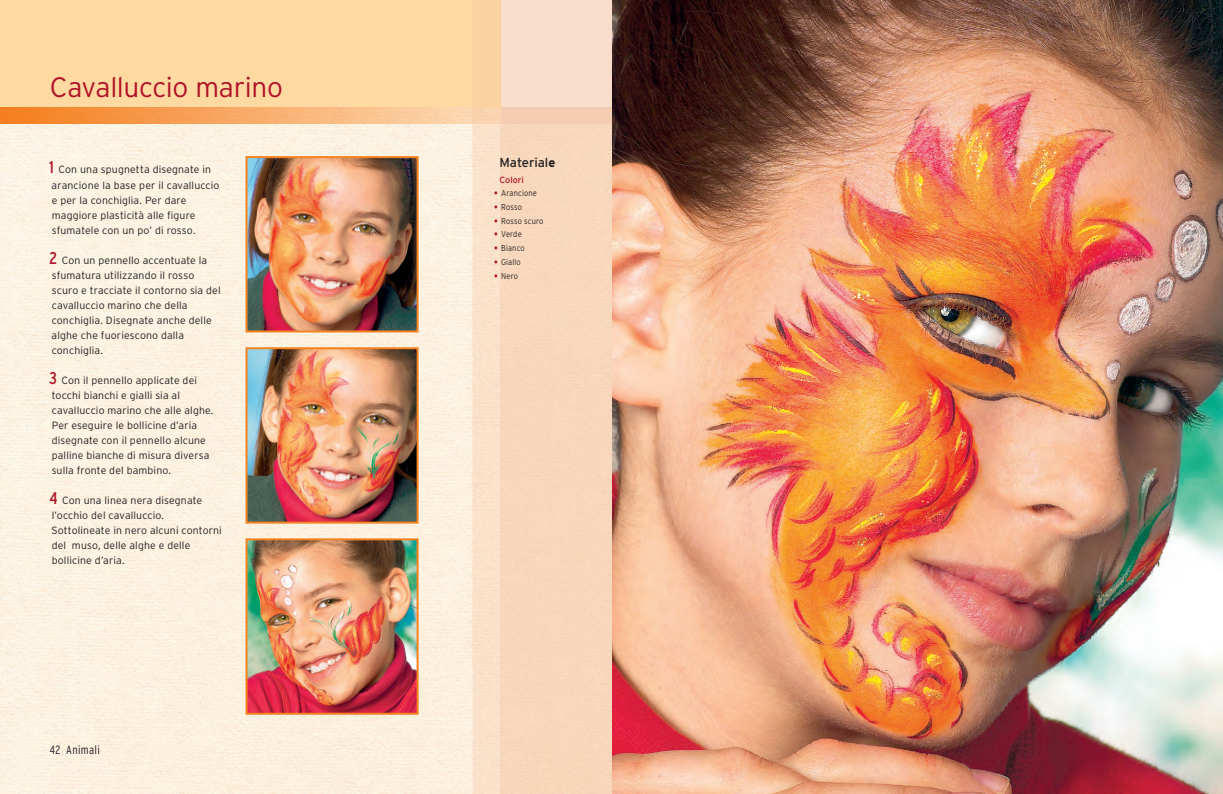
<style>
.page{position:relative;width:1223px;height:794px;background:#fff}
.page>*{position:absolute;margin:0;border:0;box-sizing:border-box;transform-origin:0 0}
.t1{font:300 28px "Interstate";letter-spacing:-.015em;color:#b01227}
.t2{font:13px "Interstate";letter-spacing:-.005em;color:#231f20}
.t3{font:300 condensed 12px "Interstate";letter-spacing:.025em;color:#231f20}
.t4{font:300 10.5px/15px "Interstate";letter-spacing:.01em;color:#231f20}
.t5{font:9px "Interstate";color:#b01227}
.t6{font:300 8.5px "Interstate";letter-spacing:.02em;color:#231f20;scale:.88 1}
.s1{font-weight:400;font-stretch:condensed;font-size:17px;color:#b01227}
.s2{font-weight:700}
.s3{font-family:"Officina Sans";font-weight:700;color:#b01227}
</style>
<div class="page">
<img style="left:611px;top:0;width:611px;height:794px">
<img style="left:0;top:123px;width:27px;height:671px">
<img style="left:27px;top:123px;width:241px;height:671px">
<img style="left:268px;top:123px;width:204px;height:541px">
<img style="left:268px;top:664px;width:204px;height:130px">
<div style="left:0;top:0;width:611px;height:107px;background:#fed9a1"></div>
<img style="left:0;top:107px;width:472px;height:16px">
<img style="left:611px;top:107px;width:1px;height:16px">
<img style="left:472px;top:107px;width:28px;height:34px">
<img style="left:472px;top:141px;width:28px;height:653px">
<div style="left:500px;top:107px;width:111px;height:16px;background:#f3ccb2"></div>
<img style="left:248px;top:159px;width:167px;height:170px">
<div style="left:245px;top:156px;width:173px;height:176px;border:2px solid #f58220"></div>
<img style="left:248px;top:350px;width:167px;height:170px">
<div style="left:245px;top:347px;width:173px;height:176px;border:2px solid #f58220"></div>
<img style="left:248px;top:541px;width:167px;height:170px">
<div style="left:245px;top:538px;width:173px;height:176px;border:2px solid #f58220"></div>
<div style="left:501px;top:0;width:111px;height:107px;background:#f7ddca"></div>
<p class="t1" style="left:50px;top:72px;width:234px">Cavalluccio marino</p>
<p class="t4" style="left:49px;top:162px;width:172px"><span class="s1">1</span> Con una spugnetta disegnate in arancione la base per il cavalluccio e per la conchiglia. Per dare maggiore plasticità alle figure sfumatele con un po’ di rosso.</p>
<p class="t4" style="left:49px;top:252px;width:173px"><span class="s1">2</span> Con un pennello accentuate la sfumatura utilizzando il rosso scuro e tracciate il contorno sia del cavalluccio marino che della conchiglia. Disegnate anche delle alghe che fuoriescono dalla conchiglia.</p>
<p class="t4" style="left:49px;top:372px;width:166px"><span class="s1">3</span> Con il pennello applicate dei tocchi bianchi e gialli sia al cavalluccio marino che alle alghe.<br>Per eseguire le bollicine d’aria disegnate con il pennello alcune palline bianche di misura diversa sulla fronte del bambino.</p>
<p class="t4" style="left:49px;top:492px;width:174px"><span class="s1">4</span> Con una linea nera disegnate l’occhio del cavalluccio.<br>Sottolineate in nero alcuni contorni del muso, delle alghe e delle bollicine d’aria.</p>
<p class="t3" style="left:50px;top:743px;width:52px">42 Animali</p>
<p class="t2" style="left:499px;top:155px;width:57px">Material<span class="s2">e</span></p>
<p class="t5" style="left:499px;top:175px;width:26px">Colori</p>
<p class="t6" style="left:494px;top:188px;width:50px"><span class="s3">•</span> Arancione</p>
<p class="t6" style="left:494px;top:202px;width:33px"><span class="s3">•</span> Rosso</p>
<p class="t6" style="left:494px;top:216px;width:57px"><span class="s3">•</span> Rosso scuro</p>
<p class="t6" style="left:494px;top:230px;width:33px"><span class="s3">•</span> Verde</p>
<p class="t6" style="left:494px;top:243px;width:36px"><span class="s3">•</span> Bianco</p>
<p class="t6" style="left:494px;top:257px;width:32px"><span class="s3">•</span> Giallo</p>
<p class="t6" style="left:494px;top:271px;width:29px"><span class="s3">•</span> Nero</p>
</div>
